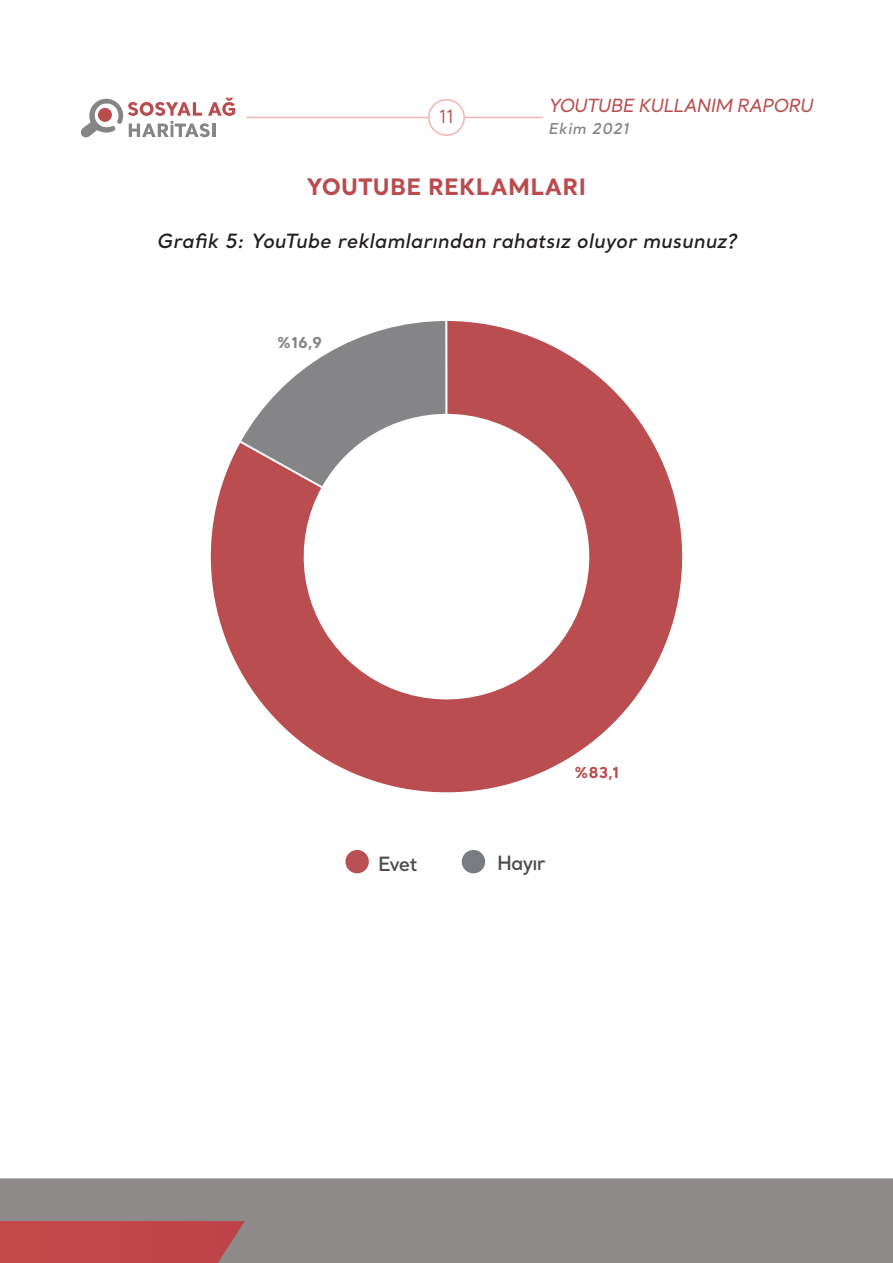
<style>
.page{position:relative;width:893px;height:1263px;background:#fff}
.page>*{position:absolute;margin:0;border:0;box-sizing:border-box;transform-origin:0 0}
.ANA_METIN{font:700 22.5px "Santral";letter-spacing:.01em;color:#ba4c4e}
.ANA_METIN-2{font:italic 600 19.5px "Santral";letter-spacing:.005em;color:#231f20}
.t1{font:600 19.5px "Santral";letter-spacing:-.04em;color:#4b4c4b}
.t2{font:italic 500 18px "Santral";letter-spacing:-.03em;color:#ba4c4e}
.t3{font:18px "Santral";color:#bc4c4e}
.t4{font:italic 600 15px "Santral";letter-spacing:.04em;color:#848587}
.t5{font:700 15px "Santral";color:#848587}
.t6{font:700 15px "Santral";color:#ba4d4f}
</style>
<div class="page">
<div style="left:0;top:1178px;width:893px;height:85px;background:#8e8a8a"></div>
<div style="left:0;top:1221px;width:245px;height:42px;background:#c24648"></div>
<hr style="left:246px;top:117px;width:182px;height:1px;background:#f37d7d">
<hr style="left:465px;top:117px;width:78px;height:1px;background:#f37d7d">
<div style="left:428px;top:99px;width:37px;height:37px;border:2px solid #f37d7d;border-radius:50%"></div>
<svg style="left:80px;top:98px;width:155px;height:40px"></svg>
<svg style="left:210px;top:321px;width:473px;height:472px"></svg>
<svg style="left:238px;top:321px;width:210px;height:169px"></svg>
<div style="left:345px;top:850px;width:24px;height:23px;background:#b95054;border-radius:50%"></div>
<div style="left:462px;top:850px;width:23px;height:23px;background:#787c80;border-radius:50%"></div>
<p class="t3" style="left:439px;top:105px;width:16px">11</p>
<p class="t2" style="left:548px;top:94px;width:266px">YOUTUBE KULLANIM RAPORU</p>
<p class="t4" style="left:548px;top:119px;width:82px">Ekim 2021</p>
<p class="ANA_METIN" style="left:307px;top:171px;width:280px">YOUTUBE REKLAMLARI</p>
<p class="ANA_METIN-2" style="left:157px;top:228px;width:581px">Grafik 5: YouTube reklamlarından rahatsız oluyor musunuz?</p>
<p class="t5" style="left:277px;top:332px;width:47px">%16,9</p>
<p class="t6" style="left:574px;top:762px;width:47px">%83,1</p>
<p class="t1" style="left:378px;top:851px;width:41px">Evet</p>
<p class="t1" style="left:497px;top:850px;width:50px">Hayır</p>
</div>
